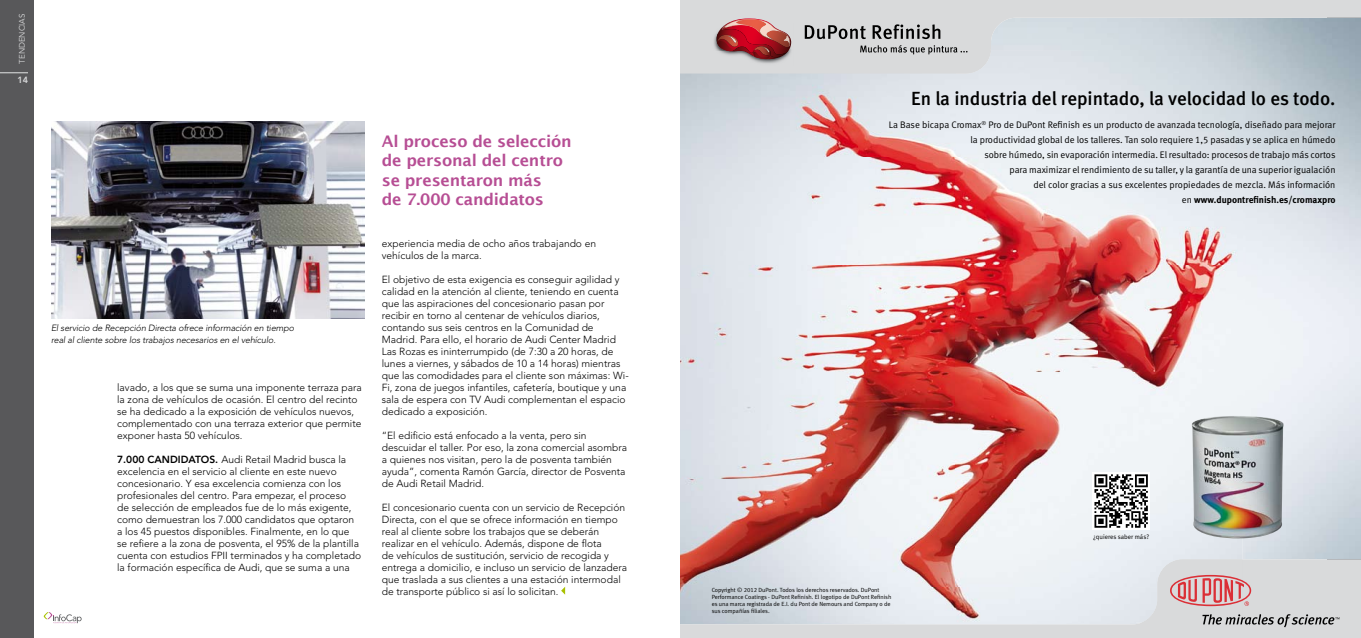
<style>
.page{position:relative;width:1361px;height:638px;background:#fff}
.page>*{position:absolute;margin:0;border:0;box-sizing:border-box;transform-origin:0 0}
.t1{font:19px "Meta Medium LF";color:#000}
.t2{font:600 16px/19.2px "Lucida Sans";letter-spacing:-.01em;color:#b74e94}
.t3{font:300 10.2px/12px "Avenir";color:#000}
.t4{font:9.5px/15px "Meta Normal LF";color:#000;text-align:right}
.t5{font:9.5px "Meta Bold LF";color:#000}
.t6{font:italic 300 9px/12px "Avenir";letter-spacing:-.01em;color:#000}
.t7{font:800 9px "Avenir";color:#d9dadb}
.t8{font:8px "Avenir";color:#d9dadb}
.t9{font:6.5px "Meta Normal LF";color:#000}
.t10{font:6px/7px "Meta Normal LF";color:#000}
.s1{font-weight:800}
.s2{font-family:"Meta Normal LF"}
</style>
<div class="page">
<div style="left:0;top:0;width:34px;height:638px;background:#58585a"></div>
<svg style="left:0;top:73px;width:28px;height:1px"></svg>
<svg style="left:44px;top:612px;width:38px;height:12px"></svg>
<svg style="left:561px;top:587px;width:4px;height:8px"></svg>
<img style="left:51px;top:121px;width:314px;height:198px">
<div style="left:680px;top:559px;width:681px;height:79px;background:#d9dadb"></div>
<svg style="left:680px;top:0;width:681px;height:74px;fill:#d9dadb"></svg>
<img style="left:680px;top:74px;width:275px;height:84px">
<img style="left:955px;top:51px;width:287px;height:107px">
<img style="left:680px;top:158px;width:562px;height:429px">
<img style="left:680px;top:587px;width:461px;height:36px">
<img style="left:1141px;top:559px;width:101px;height:64px">
<div style="left:680px;top:51px;width:311px;height:23px;background:#d9dadb"></div>
<img style="left:1191px;top:416px;width:92px;height:122px">
<svg style="left:1170px;top:575px;width:81px;height:31px"></svg>
<svg style="left:1202px;top:614px;width:137px;height:13px"></svg>
<img style="left:712px;top:24px;width:82px;height:42px">
<svg style="left:716px;top:19px;width:79px;height:42px"></svg>
<svg style="left:805px;top:25px;width:61px;height:14px"></svg>
<svg style="left:872px;top:24px;width:68px;height:15px"></svg>
<svg style="left:860px;top:45px;width:107px;height:9px"></svg>
<div style="left:1092px;top:472px;width:57px;height:57px;background:#fff"></div>
<svg style="left:1094px;top:474px;width:54px;height:54px"></svg>
<svg style="left:680px;top:0;width:4px;height:3px"></svg>
<p class="t8" style="left:18px;top:64px;width:52px;rotate:-90deg">TENDENCIAS</p>
<p class="t7" style="left:17px;top:74px;width:12px">14</p>
<p class="t6" style="left:51px;top:321px;width:245px">El servicio de Recepción Directa ofrece información en tiempo real al cliente sobre los trabajos necesarios en el vehículo.</p>
<p class="t3" style="left:117px;top:381px;width:246px">lavado, a los que se suma una imponente terraza para la zona de vehículos de ocasión. El centro del recinto se ha dedicado a la exposición de vehículos nuevos, complementado con una terraza exterior que permite exponer hasta 50 vehículos.</p>
<p class="t3" style="left:117px;top:453px;width:245px"><span class="s1">7.000 CANDIDATOS.</span> Audi Retail Madrid busca la excelencia en el servicio al cliente en este nuevo concesionario. Y esa excelencia comienza con los profesionales del centro. Para empezar, el proceso<br>de selección de empleados fue de lo más exigente, como demuestran los 7.000 candidatos que optaron a los 45 puestos disponibles. Finalmente, en lo que se refiere a la zona de posventa, el 95% de la plantilla cuenta con estudios FPII terminados y ha completado la formación específica de Audi, que se suma a una</p>
<h2 class="t2" style="left:382px;top:132px;width:191px">Al proceso de selección de personal del centro se presentaron más<br>de 7.000 candidatos</h2>
<p class="t3" style="left:382px;top:237px;width:216px">experiencia media de ocho años trabajando en vehículos de la marca.</p>
<p class="t3" style="left:382px;top:273px;width:248px">El objetivo de esta exigencia es conseguir agilidad y calidad en la atención al cliente, teniendo en cuenta que las aspiraciones del concesionario pasan por recibir en torno al centenar de vehículos diarios, contando sus seis centros en la Comunidad de Madrid. Para ello, el horario de Audi Center Madrid Las Rozas es ininterrumpido (de 7:30 a 20 horas, de lunes a viernes, y sábados de 10 a 14 horas) mientras que las comodidades para el cliente son máximas: Wi-Fi, zona de juegos infantiles, cafetería, boutique y una sala de espera con TV Audi complementan el espacio dedicado a exposición.</p>
<p class="t3" style="left:382px;top:429px;width:247px">“El edificio está enfocado a la venta, pero sin descuidar el taller. Por eso, la zona comercial asombra a quienes nos visitan, pero la de posventa también ayuda”, comenta Ramón García, director de Posventa de Audi Retail Madrid.</p>
<p class="t3" style="left:382px;top:501px;width:247px">El concesionario cuenta con un servicio de Recepción Directa, con el que se ofrece información en tiempo real al cliente sobre los trabajos que se deberán realizar en el vehículo. Además, dispone de flota<br>de vehículos de sustitución, servicio de recogida y entrega a domicilio, e incluso un servicio de lanzadera que traslada a sus clientes a una estación intermodal de transporte público si así lo solicitan.</p>
<h1 class="t1" style="left:911px;top:88px;width:426px">En la industria del repintado, la velocidad lo es todo.</h1>
<p class="t4" style="left:889px;top:117px;width:448px">La Base bicapa Cromax<sup>®</sup> Pro de DuPont Refinish es un producto de avanzada tecnología, diseñado para mejorar la productividad global de los talleres. Tan solo requiere 1,5 pasadas y se aplica en húmedo<br>sobre húmedo, sin evaporación intermedia. El resultado: procesos de trabajo más cortos<br>para maximizar el rendimiento de su taller, y la garantía de una superior igualación<br>del color gracias a sus excelentes propiedades de mezcla. Más información</p>
<p class="t5" style="left:1182px;top:194px;width:155px"><span class="s2">en</span> www.dupontrefinish.es/cromaxpro</p>
<p class="t10" style="left:712px;top:586px;width:181px">Copyright © 2012 DuPont. Todos los derechos reservados. DuPont Performance Coatings - DuPont Refinish. El logotipo de DuPont Refinish es una marca registrada de E.I. du Pont de Nemours and Company o de sus compañías filiales.</p>
<p class="t9" style="left:1093px;top:532px;width:58px">¿quieres saber más?</p>
</div>
